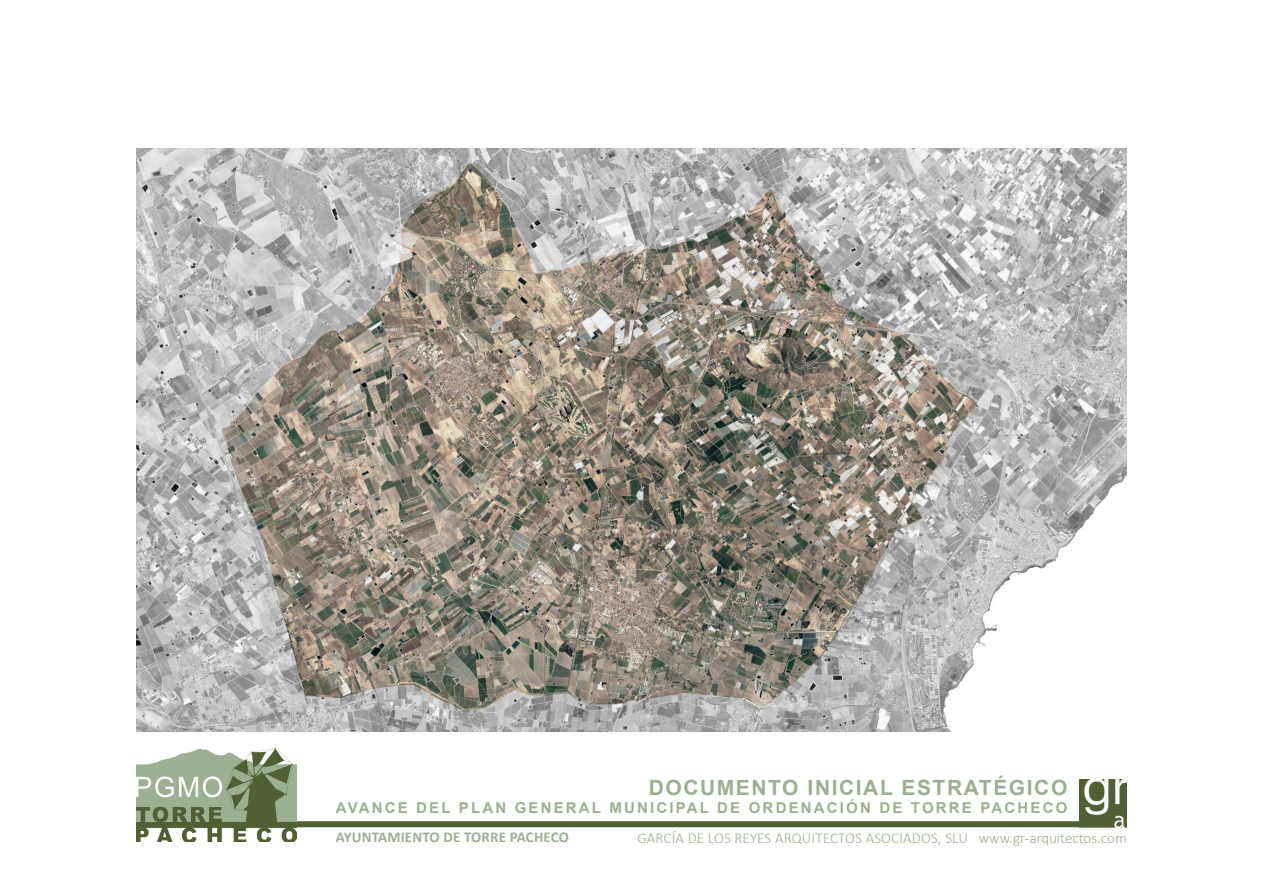
<style>
.page{position:relative;width:1263px;height:893px;background:#fff}
.page>*{position:absolute;margin:0;border:0;box-sizing:border-box;transform-origin:0 0}
.t1{font:700 21px "Arial";letter-spacing:.075em;color:#9daf92}
.t2{font:300 15px "Calibri";letter-spacing:.01em;color:#9daf92}
.t3{font:700 15px "Arial";letter-spacing:.145em;color:#9daf92}
.t4{font:700 15px "Calibri";letter-spacing:.01em;color:#9daf92}
</style>
<div class="page">
<img style="left:136px;top:149px;width:991px;height:582px">
<div style="left:138px;top:821px;width:942px;height:6px;background:#525f34"></div>
<img style="left:1079px;top:780px;width:48px;height:47px">
<img style="left:136px;top:748px;width:160px;height:94px">
<h1 class="t1" style="left:649px;top:773px;width:420px">DOCUMENTO INICIAL ESTRATÉGICO</h1>
<p class="t3" style="left:336px;top:797px;width:733px">AVANCE DEL PLAN GENERAL MUNICIPAL DE ORDENACIÓN DE TORRE PACHECO</p>
<p class="t4" style="left:336px;top:826px;width:235px">AYUNTAMIENTO DE TORRE PACHECO</p>
<p class="t2" style="left:637px;top:828px;width:491px">GARCÍA DE LOS REYES ARQUITECTOS ASOCIADOS, SLU www.gr-arquitectos.com</p>
</div>
